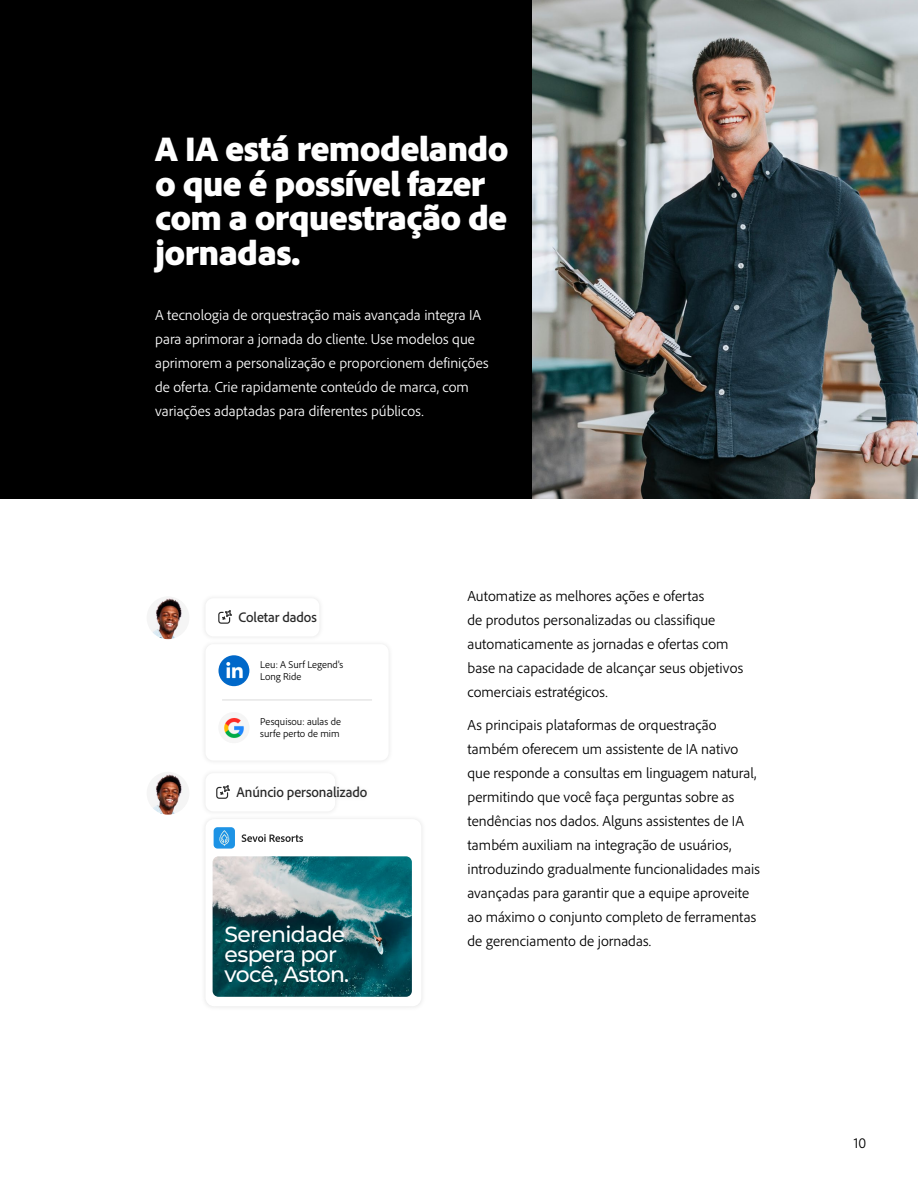
<style>
.page{position:relative;width:918px;height:1188px;background:#fff}
.page>*{position:absolute;margin:0;border:0;box-sizing:border-box;transform-origin:0 0}
.t1{font:900 36px/34.5px "Adobe Clean";letter-spacing:-.02em;color:#fff}
.t2{font:500 21.9px/20px "Montserrat";letter-spacing:-.03em;color:#fff}
.t3{font:300 15px/24px "Adobe Clean";color:#000}
.t4{font:300 15px/24px "Adobe Clean";color:#fff}
.t5{font:500 14.7px "Adobe Clean";letter-spacing:-.01em;color:#292929;scale:.96 1}
.t6{font:500 14.4px "Adobe Clean";letter-spacing:-.01em;color:#292929}
.t7{font:300 10.35px/12.5px "Adobe Clean";color:#000}
</style>
<div class="page">
<div style="left:0;top:0;width:918px;height:498px;background:#000"></div>
<img style="left:532px;top:0;width:386px;height:498px">
<img style="left:204px;top:598px;width:122px;height:45px">
<div style="left:206px;top:598px;width:113px;height:38px;background:#fff;border-radius:8px"></div>
<svg style="left:218px;top:610px;width:14px;height:14px"></svg>
<hr style="left:222px;top:700px;width:150px;height:1px;background:#dadada">
<img style="left:219px;top:655px;width:30px;height:31px;border-radius:15px">
<img style="left:219px;top:712px;width:30px;height:31px;border-radius:15px">
<img style="left:204px;top:773px;width:134px;height:39px">
<div style="left:206px;top:773px;width:129px;height:38px;background:#fff;border-radius:8px"></div>
<svg style="left:216px;top:785px;width:14px;height:14px"></svg>
<div style="left:214px;top:827px;width:21px;height:22px;background:#1d93e5;border-radius:4px"></div>
<svg style="left:219px;top:830px;width:10px;height:16px"></svg>
<svg style="left:242px;top:834px;width:61px;height:8px"></svg>
<img style="left:213px;top:856px;width:199px;height:141px">
<img style="left:147px;top:596px;width:42px;height:43px;border-radius:21px">
<img style="left:147px;top:772px;width:42px;height:43px;border-radius:21px">
<h1 class="t1" style="left:155px;top:130px;width:355px">A IA está remodelando o que é possível fazer com a orquestração de jornadas.</h1>
<p class="t4" style="left:155px;top:303px;width:335px">A tecnologia de orquestração mais avançada integra IA para aprimorar a jornada do cliente. Use modelos que aprimorem a personalização e proporcionem definições de oferta. Crie rapidamente conteúdo de marca, com variações adaptadas para diferentes públicos.</p>
<p class="t6" style="left:239px;top:608px;width:80px">Coletar dados</p>
<p class="t7" style="left:260px;top:658px;width:85px">Leu: A Surf Legend's<br>Long Ride</p>
<p class="t7" style="left:260px;top:715px;width:82px">Pesquisou: aulas de surfe perto de mim</p>
<p class="t5" style="left:237px;top:783px;width:138px">Anúncio personalizado</p>
<h2 class="t2" style="left:225px;top:923px;width:126px">Serenidade espera por você, Aston.</h2>
<p class="t3" style="left:468px;top:584px;width:277px">Automatize as melhores ações e ofertas<br>de produtos personalizadas ou classifique automaticamente as jornadas e ofertas com base na capacidade de alcançar seus objetivos comerciais estratégicos.</p>
<p class="t3" style="left:468px;top:712px;width:294px">As principais plataformas de orquestração também oferecem um assistente de IA nativo que responde a consultas em linguagem natural, permitindo que você faça perguntas sobre as tendências nos dados. Alguns assistentes de IA também auxiliam na integração de usuários, introduzindo gradualmente funcionalidades mais avançadas para garantir que a equipe aproveite ao máximo o conjunto completo de ferramentas de gerenciamento de jornadas.</p>
<p class="t3" style="left:854px;top:1130px;width:14px">10</p>
</div>
